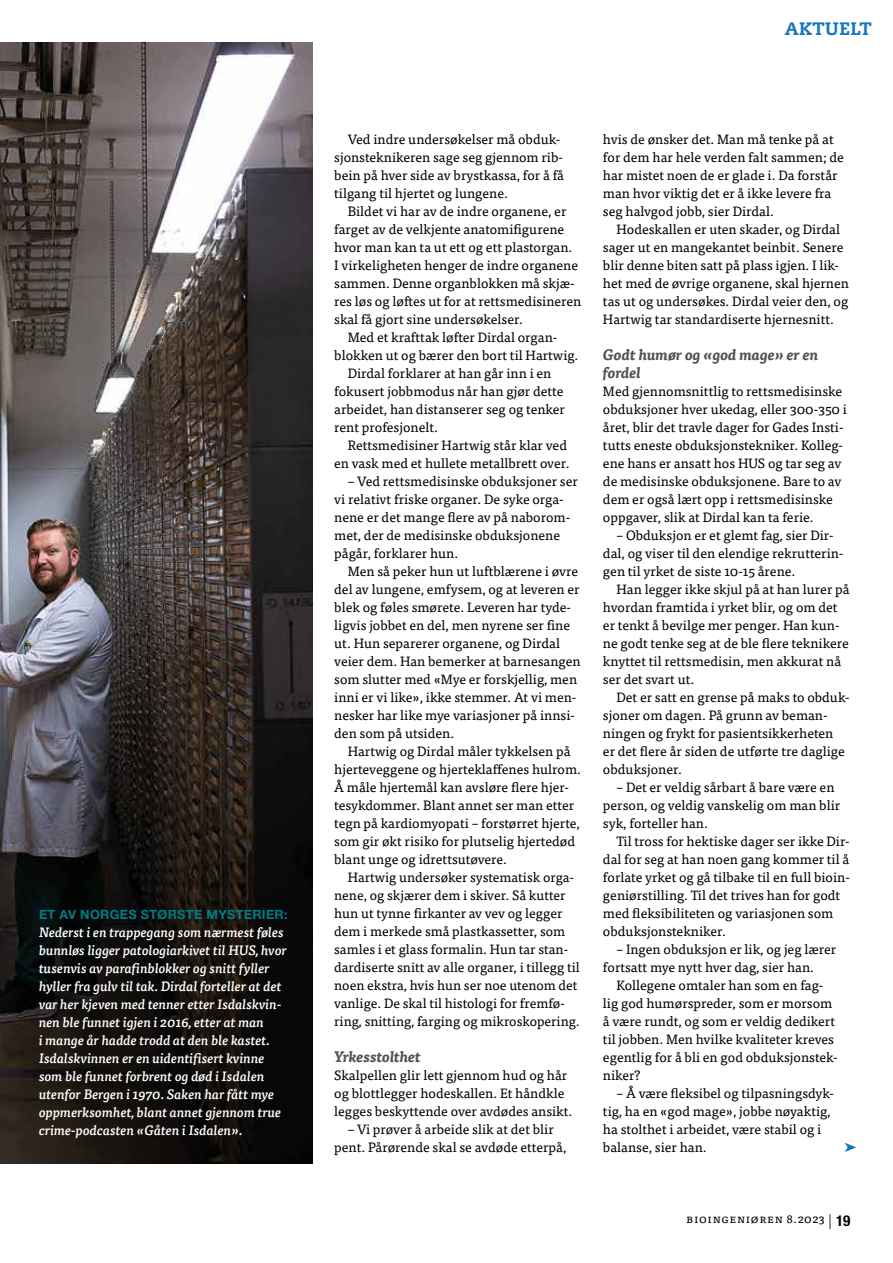
<style>
.page{position:relative;width:893px;height:1263px;background:#fff}
.page>*{position:absolute;margin:0;border:0;box-sizing:border-box;transform-origin:0 0}
.t1{font:800 18px "Caecilia LT Std";letter-spacing:.02em;color:#1776bc}
.t2{font:italic 700 15px/18px "Tisa Pro";color:#545158}
.t3{font:13.5px/18px "Tisa Pro";color:#000}
.t4{font:italic 500 13.5px/18px "Tisa Pro";color:#fff}
.t5{font:700 12.75px "Helvetica Neue LT Pro";letter-spacing:.025em;color:#007c84}
.t6{font:12px "Tisa Pro";letter-spacing:.05em;color:#000}
.s1{font-family:"Helvetica Neue LT Pro";font-weight:300;font-size:15px}
.s2{font-family:"Helvetica Neue LT Pro";font-weight:700;font-stretch:condensed;font-size:15px}
</style>
<div class="page">
<img style="left:0;top:43px;width:312px;height:1120px">
<p class="t5" style="left:39px;top:907px;width:250px">ET AV NORGES STØRSTE MYSTERIER:</p>
<p class="t4" style="left:39px;top:923px;width:249px">Nederst i en trappegang som nærmest føles bunnløs ligger patologiarkivet til HUS, hvor tusenvis av parafinblokker og snitt fyller hyller fra gulv til tak. Dirdal forteller at det var her kjeven med tenner etter Isdalskvin&shy;nen ble funnet igjen i 2016, etter at man<br>i mange år hadde trodd at den ble kastet.<br>Isdalskvinnen er en uidentifisert kvinne som ble funnet forbrent og død i Isdalen utenfor Bergen i 1970. Saken har fått mye oppmerksomhet, blant annet gjennom true crime-podcasten «Gåten i Isdalen».</p>
<h1 class="t1" style="left:785px;top:18px;width:88px">AKTUELT</h1>
<p class="t3" style="left:334px;top:129px;width:231px;text-indent:14px">Ved indre undersøkelser må obduk&shy;sjonsteknikeren sage seg gjennom rib&shy;bein på hver side av brystkassa, for å få tilgang til hjertet og lungene.</p>
<p class="t3" style="left:348px;top:201px;width:220px">Bildet vi har av de indre organene, er</p>
<p class="t3" style="left:334px;top:219px;width:232px">farget av de velkjente anatomifigurene</p>
<p class="t3" style="left:334px;top:237px;width:240px">hvor man kan ta ut ett og ett plastorgan.</p>
<p class="t3" style="left:334px;top:255px;width:245px">I virkeligheten henger de indre organene</p>
<p class="t3" style="left:334px;top:273px;width:241px">sammen. Denne organblokken må skjæ-</p>
<p class="t3" style="left:334px;top:291px;width:249px">res løs og løftes ut for at rettsmedisineren</p>
<p class="t3" style="left:334px;top:309px;width:190px">skal få gjort sine undersøkelser.</p>
<p class="t3" style="left:348px;top:327px;width:210px">Med et krafttak løfter Dirdal organ-</p>
<p class="t3" style="left:334px;top:345px;width:246px">blokken ut og bærer den bort til Hartwig.</p>
<p class="t3" style="left:348px;top:363px;width:205px">Dirdal forklarer at han går inn i en</p>
<p class="t3" style="left:334px;top:381px;width:231px">fokusert jobbmodus når han gjør dette</p>
<p class="t3" style="left:334px;top:399px;width:232px">arbeidet, han distanserer seg og tenker</p>
<p class="t3" style="left:334px;top:417px;width:105px">rent profesjonelt.</p>
<p class="t3" style="left:348px;top:435px;width:221px">Rettsmedisiner Hartwig står klar ved</p>
<p class="t3" style="left:334px;top:453px;width:237px">en vask med et hullete metallbrett over.</p>
<p class="t3" style="left:334px;top:471px;width:245px;text-indent:14px">– Ved rettsmedisinske obduksjoner ser vi relativt friske organer. De syke orga&shy;nene er det mange flere av på naborom&shy;met, der de medisinske obduksjonene pågår, forklarer hun.</p>
<p class="t3" style="left:334px;top:561px;width:248px;text-indent:14px">Men så peker hun ut luftblærene i øvre del av lungene, emfysem, og at leveren er blek og føles smørete. Leveren har tyde&shy;ligvis jobbet en del, men nyrene ser fine ut. Hun separerer organene, og Dirdal veier dem. Han bemerker at barnesangen som slutter med «Mye er forskjellig, men inni er vi like», ikke stemmer. At vi men&shy;nesker har like mye variasjoner på innsi&shy;den som på utsiden.</p>
<p class="t3" style="left:334px;top:741px;width:248px;text-indent:14px">Hartwig og Dirdal måler tykkelsen på hjerteveggene og hjerteklafenes hulrom.<br>Å måle hjertemål kan avsløre flere hjer&shy;tesykdommer. Blant annet ser man etter tegn på kardiomyopati – forstørret hjerte, som gir økt risiko for plutselig hjertedød blant unge og idrettsutøvere.</p>
<p class="t3" style="left:334px;top:867px;width:247px;text-indent:13px">Hartwig undersøker systematisk orga&shy;nene, og skjærer dem i skiver. Så kutter hun ut tynne firkanter av vev og legger dem i merkede små plastkassetter, som samles i et glass formalin. Hun tar stan&shy;dardiserte snitt av alle organer, i tillegg til noen ekstra, hvis hun ser noe utenom det vanlige. De skal til histologi for fremfø&shy;ring, snitting, farging og mikroskopering.</p>
<p class="t2" style="left:334px;top:1047px;width:88px">Yrkesstolthet</p>
<p class="t3" style="left:334px;top:1065px;width:240px">Skalpellen glir lett gjennom hud og hår og blottlegger hodeskallen. Et håndkle legges beskyttende over avdødes ansikt.</p>
<p class="t3" style="left:334px;top:1119px;width:234px;text-align:center">– Vi prøver å arbeide slik at det blir pent. Pårørende skal se avdøde etterpå,</p>
<p class="t3" style="left:603px;top:129px;width:242px">hvis de ønsker det. Man må tenke på at for dem har hele verden falt sammen; de har mistet noen de er glade i. Da forstår man hvor viktig det er å ikke levere fra seg halvgod jobb, sier Dirdal.</p>
<p class="t3" style="left:603px;top:219px;width:248px;text-indent:14px">Hodeskallen er uten skader, og Dirdal sager ut en mangekantet beinbit. Senere blir denne biten satt på plass igjen. I lik&shy;het med de øvrige organene, skal hjernen tas ut og undersøkes. Dirdal veier den, og Hartwig tar standardiserte hjernesnitt.</p>
<p class="t2" style="left:603px;top:345px;width:217px">Godt humør og «god mage» er en fordel</p>
<p class="t3" style="left:603px;top:381px;width:246px">Med gjennomsnittlig to rettsmedisinske obduksjoner hver ukedag, eller 300-350 i året, blir det travle dager for Gades Insti&shy;tutts eneste obduksjonstekniker. Kolleg&shy;ene hans er ansatt hos HUS og tar seg av de medisinske obduksjonene. Bare to av dem er også lært opp i rettsmedisinske oppgaver, slik at Dirdal kan ta ferie.</p>
<p class="t3" style="left:603px;top:525px;width:241px;text-indent:14px">– Obduksjon er et glemt fag, sier Dir&shy;dal, og viser til den elendige rekrutterin&shy;gen til yrket de siste 10-15 årene.</p>
<p class="t3" style="left:603px;top:579px;width:248px;text-indent:14px">Han legger ikke skjul på at han lurer på hvordan framtida i yrket blir, og om det er tenkt å bevilge mer penger. Han kun&shy;ne godt tenke seg at de ble flere teknikere knyttet til rettsmedisin, men akkurat nå ser det svart ut.</p>
<p class="t3" style="left:603px;top:687px;width:247px;text-indent:14px">Det er satt en grense på maks to obduk&shy;sjoner om dagen. På grunn av beman&shy;ningen og frykt for pasientsikkerheten er det flere år siden de utførte tre daglige obduksjoner.</p>
<p class="t3" style="left:603px;top:777px;width:239px;text-indent:14px">– Det er veldig sårbart å bare være en person, og veldig vanskelig om man blir syk, forteller han.</p>
<p class="t3" style="left:603px;top:831px;width:248px;text-indent:14px">Til tross for hektiske dager ser ikke Dir&shy;dal for seg at han noen gang kommer til å forlate yrket og gå tilbake til en full bioin&shy;geniørstilling. Til det trives han for godt med fleksibiliteten og variasjonen som obduksjonstekniker.</p>
<p class="t3" style="left:603px;top:939px;width:235px;text-indent:14px">– Ingen obduksjon er lik, og jeg lærer fortsatt mye nytt hver dag, sier han.</p>
<p class="t3" style="left:603px;top:975px;width:235px;text-indent:14px">Kollegene omtaler han som en fag&shy;lig god humørspreder, som er morsom å være rundt, og som er veldig dedikert til jobben. Men hvilke kvaliteter kreves egentlig for å bli en god obduksjonstek&shy;niker?</p>
<p class="t3" style="left:603px;top:1083px;width:231px;text-indent:14px">– Å være fleksibel og tilpasningsdyk&shy;tig, ha en «god mage», jobbe nøyaktig, ha stolthet i arbeidet, være stabil og i balanse, sier han.</p>
<p class="t6" style="left:686px;top:1209px;width:166px">Bioingeniøren 8.2023 <span class="s1">|</span> <span class="s2">19</span></p>
</div>
